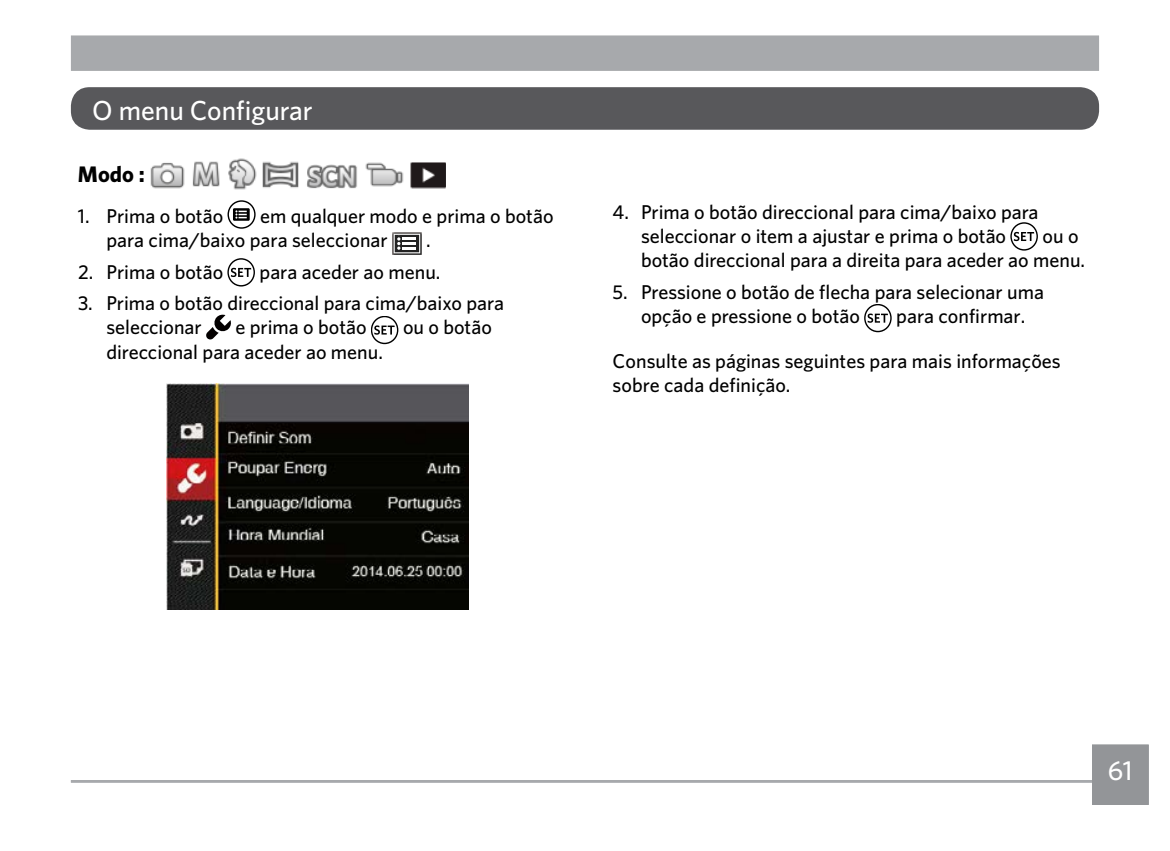
<style>
.page{position:relative;width:1170px;height:851px;background:#fff}
.page>*{position:absolute;margin:0;border:0;box-sizing:border-box;transform-origin:0 0}
.t1{font:500 27.5px "Whitney";color:#fff}
.t2{font:700 22.5px "Whitney";color:#000}
.t3{font:500 20px/24px "Whitney";color:#000}
</style>
<div class="page">
<div style="left:72px;top:88px;width:1025px;height:40px;background:#58585b;border-radius:17px"></div>
<div style="left:71px;top:87px;width:1027px;height:43px;border:2px solid #58585b;border-radius:17px"></div>
<div style="left:71px;top:35px;width:1027px;height:36px;background:#a7a9ac;border:2px solid #a7a9ac"></div>
<hr style="left:71px;top:780px;width:1020px;height:2px;background:#a7a9ac">
<div style="left:1091px;top:744px;width:57px;height:60px;background:#939598;border:2px solid #939598"></div>
<img style="left:150px;top:162px;width:35px;height:27px">
<img style="left:192px;top:161px;width:28px;height:26px">
<img style="left:228px;top:159px;width:29px;height:30px">
<img style="left:262px;top:161px;width:37px;height:27px">
<img style="left:307px;top:164px;width:50px;height:25px">
<img style="left:365px;top:162px;width:39px;height:25px">
<img style="left:411px;top:162px;width:34px;height:26px">
<svg style="left:233px;top:208px;width:17px;height:13px"></svg>
<div style="left:228px;top:200px;width:27px;height:28px;border:1px solid #000;border-radius:50%"></div>
<img style="left:392px;top:232px;width:30px;height:23px">
<svg style="left:393px;top:234px;width:27px;height:19px"></svg>
<svg style="left:231px;top:268px;width:20px;height:9px"></svg>
<div style="left:228px;top:258px;width:27px;height:28px;border:1px solid #000;border-radius:50%"></div>
<svg style="left:206px;top:314px;width:25px;height:25px"></svg>
<svg style="left:374px;top:325px;width:20px;height:9px"></svg>
<div style="left:371px;top:316px;width:27px;height:28px;border:1px solid #000;border-radius:50%"></div>
<img style="left:166px;top:384px;width:303px;height:225px">
<svg style="left:1013px;top:232px;width:21px;height:9px"></svg>
<div style="left:1010px;top:222px;width:27px;height:28px;border:1px solid #000;border-radius:50%"></div>
<svg style="left:867px;top:313px;width:20px;height:10px"></svg>
<div style="left:864px;top:304px;width:27px;height:28px;border:1px solid #000;border-radius:50%"></div>
<h1 class="t1" style="left:92px;top:94px;width:222px">O menu Configurar</h1>
<p class="t2" style="left:78px;top:160px;width:68px">Modo :</p>
<p class="t3" style="left:78px;top:204px;width:147px">1. Prima o botão</p>
<p class="t3" style="left:106px;top:204px;width:448px;text-indent:154px">em qualquer modo e prima o botão para cima/baixo para seleccionar</p>
<p class="t3" style="left:426px;top:228px;width:6px">.</p>
<p class="t3" style="left:78px;top:260px;width:147px">2. Prima o botão</p>
<p class="t3" style="left:259px;top:260px;width:182px">para aceder ao menu.</p>
<p class="t3" style="left:106px;top:291px;width:399px;text-indent:-28px">3. Prima o botão direccional para cima/baixo para seleccionar</p>
<p class="t3" style="left:235px;top:315px;width:133px">e prima o botão</p>
<p class="t3" style="left:403px;top:315px;width:90px">ou o botão</p>
<p class="t3" style="left:106px;top:339px;width:278px">direccional para aceder ao menu.</p>
<p class="t3" style="left:612px;top:199px;width:427px;line-height:24.8px;text-align:center">4. Prima o botão direccional para cima/baixo para seleccionar o item a ajustar e prima o botão</p>
<p class="t3" style="left:641px;top:224px;width:445px;text-indent:401px">ou o botão direccional para a direita para aceder ao menu.</p>
<p class="t3" style="left:641px;top:279px;width:404px;text-indent:-28px">5. Pressione o botão de flecha para selecionar uma opção e pressione o botão</p>
<p class="t3" style="left:896px;top:303px;width:130px">para confirmar.</p>
<p class="t3" style="left:612px;top:348px;width:449px">Consulte as páginas seguintes para mais informações sobre cada definição.</p>
<h1 class="t1" style="left:1107px;top:753px;width:26px">61</h1>
</div>
